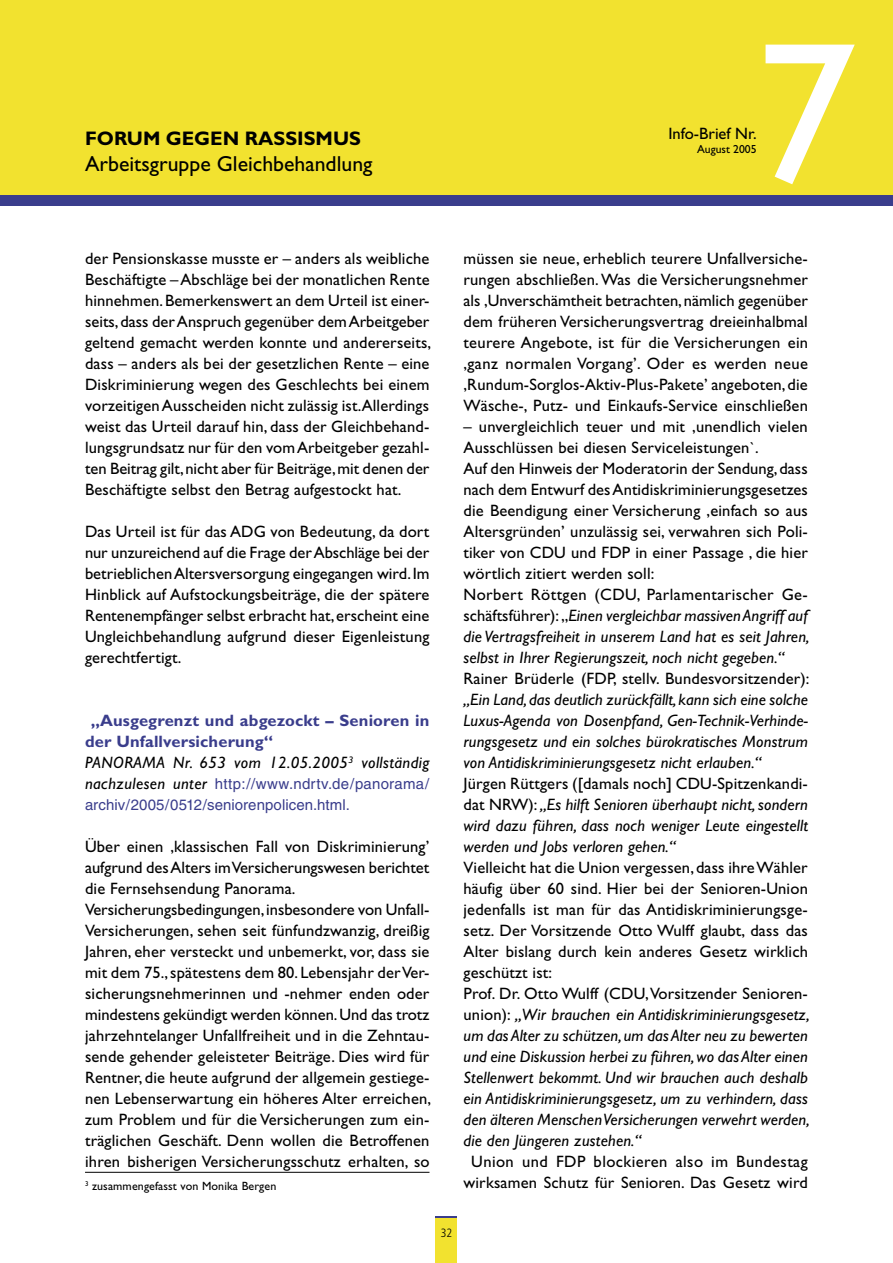
<style>
.page{position:relative;width:893px;height:1263px;background:#fff}
.page>*{position:absolute;margin:0;border:0;box-sizing:border-box;transform-origin:0 0}
.t1{font:202.2px "Gill Sans";color:#fff}
.t2{font:21.75px "Gill Sans";color:#000}
.t3{font:700 19.65px "Gill Sans";color:#000}
.t4{font:16.5px/21px "Gill Sans";letter-spacing:.01em;color:#000}
.t5{font:italic 16.5px/21px "Gill Sans";letter-spacing:.01em;color:#000;text-align:justify}
.t6{font:700 16.5px/21px "Gill Sans";letter-spacing:.01em;color:#3a3d8c}
.t7{font:15px/21px "Helvetica";letter-spacing:.01em;color:#3a3d8c}
.t8{font:12px "Gill Sans";letter-spacing:.01em;color:#000}
.t9{font:300 condensed 12px "Frutiger";color:#000}
.t10{font:11.7px "Gill Sans";color:#000}
.s1{font-weight:400;font-style:italic;color:#000}
.s2{font-family:"Gill Sans";font-style:italic;font-size:16.5px;color:#000}
.s3{font-style:italic}
.s4{font-style:normal}
</style>
<div class="page">
<div style="left:0;top:0;width:893px;height:200px;background:#f2e22f"></div>
<div style="left:0;top:196px;width:893px;height:10px;background:#3a3d8c"></div>
<div style="left:436px;top:1216px;width:21px;height:47px;background:#f2e22f"></div>
<hr style="left:436px;top:1216px;width:21px;height:2px;background:#3a3d8c">
<hr style="left:85px;top:1172px;width:344px;height:1px;background:#000">
<p class="t3" style="left:85px;top:127px;width:277px">FORUM GEGEN RASSISMUS</p>
<h2 class="t2" style="left:85px;top:151px;width:289px">Arbeitsgruppe Gleichbehandlung</h2>
<p class="t4" style="left:668px;top:123px;width:90px">Info-Brief Nr.</p>
<p class="t10" style="left:697px;top:142px;width:61px">August 2005</p>
<h1 class="t1" style="left:756px;top:-2px;width:103px">7</h1>
<p class="t4" style="left:85px;top:248px;width:348px">der Pensionskasse musste er – anders als weibliche Beschäftigte – Abschläge bei der monatlichen Rente hinnehmen. Bemerkenswert an dem Urteil ist einer&shy;seits, dass der Anspruch gegenüber dem Arbeitgeber geltend gemacht werden konnte und andererseits, dass – anders als bei der gesetzlichen Rente – eine Diskriminierung wegen des Geschlechts bei einem vorzeitigen Ausscheiden nicht zulässig ist.Allerdings weist das Urteil darauf hin, dass der Gleichbehand&shy;lungsgrundsatz nur für den vom Arbeitgeber gezahl&shy;ten Beitrag gilt, nicht aber für Beiträge, mit denen der Beschäftigte selbst den Betrag aufgestockt hat.</p>
<p class="t4" style="left:85px;top:521px;width:346px;text-align:justify">Das Urteil ist für das ADG von Bedeutung, da dort nur unzureichend auf die Frage der Abschläge bei der betrieblichen Altersversorgung eingegangen wird. Im Hinblick auf Aufstockungsbeiträge, die der spätere Rentenempfänger selbst erbracht hat, erscheint eine Ungleichbehandlung aufgrund dieser Eigenleistung gerechtfertigt.</p>
<p class="t6" style="left:85px;top:710px;width:346px;text-indent:6px">„Ausgegrenzt und abgezockt – Senioren in der Unfallversicherung“<br><span class="s1">PANORAMA Nr. 653 vom 12.05.2005</span><sup>3</sup> <span class="s1">vollständig</span></p>
<p class="t7" style="left:85px;top:773px;width:346px"><span class="s2">nachzulesen unter</span> http://www.ndrtv.de/panorama/ archiv/2005/0512/seniorenpolicen.html.</p>
<p class="t4" style="left:85px;top:836px;width:348px">Über einen ‚klassischen Fall von Diskriminierung’ aufgrund des Alters im Versicherungswesen berichtet die Fernsehsendung Panorama.<br>Versicherungsbedingungen, insbesondere von Unfall-Versicherungen, sehen seit fünfundzwanzig, dreißig Jahren, eher versteckt und unbemerkt, vor, dass sie mit dem 75., spätestens dem 80. Lebensjahr der Ver&shy;sicherungsnehmerinnen und -nehmer enden oder mindestens gekündigt werden können. Und das trotz jahrzehntelanger Unfallfreiheit und in die Zehntau&shy;sende gehender geleisteter Beiträge. Dies wird für Rentner, die heute aufgrund der allgemein gestiege&shy;nen Lebenserwartung ein höheres Alter erreichen, zum Problem und für die Versicherungen zum ein&shy;träglichen Geschäft. Denn wollen die Betroffenen ihren bisherigen Versicherungsschutz erhalten, so</p>
<p class="t8" style="left:85px;top:1178px;width:193px"><sup>3</sup> zusammengefasst von Monika Bergen</p>
<p class="t4" style="left:463px;top:248px;width:346px;text-align:justify">müssen sie neue, erheblich teurere Unfallversiche&shy;rungen abschließen. Was die Versicherungsnehmer als ‚Unverschämtheit betrachten, nämlich gegenüber dem früheren Versicherungsvertrag dreieinhalbmal teurere Angebote, ist für die Versicherungen ein ‚ganz normalen Vorgang’. Oder es werden neue ‚Rundum-Sorglos-Aktiv-Plus-Pakete’ angeboten, die Wäsche-, Putz- und Einkaufs-Service einschließen</p>
<p class="t4" style="left:463px;top:416px;width:348px">– unvergleichlich teuer und mit ‚unendlich vielen Ausschlüssen bei diesen Serviceleistungen`.<br>Auf den Hinweis der Moderatorin der Sendung, dass nach dem Entwurf des Antidiskriminierungsgesetzes die Beendigung einer Versicherung ‚einfach so aus Altersgründen’ unzulässig sei, verwahren sich Poli&shy;tiker von CDU und FDP in einer Passage , die hier wörtlich zitiert werden soll:<br>Norbert Röttgen (CDU, Parlamentarischer Ge&shy;schäftsführer): „<span class="s3">Einen vergleichbar massiven Angriff auf die Vertragsfreiheit in unserem Land hat es seit Jahren, selbst in Ihrer Regierungszeit, noch nicht gegeben.“</span></p>
<p class="t4" style="left:463px;top:668px;width:348px">Rainer Brüderle (FDP, stellv. Bundesvorsitzender):</p>
<p class="t5" style="left:463px;top:689px;width:346px">„Ein Land, das deutlich zurückfällt, kann sich eine solche Luxus-Agenda von Dosenpfand, Gen-Technik-Verhinde&shy;rungsgesetz und ein solches bürokratisches Monstrum von Antidiskriminierungsgesetz nicht erlauben.“</p>
<p class="t5" style="left:463px;top:773px;width:346px"><span class="s4">Jürgen Rüttgers ([damals noch] CDU-Spitzenkandi&shy;dat NRW):</span> „Es hilft Senioren überhaupt nicht, sondern wird dazu führen, dass noch weniger Leute eingestellt werden und Jobs verloren gehen.“</p>
<p class="t5" style="left:463px;top:857px;width:348px;text-align:left"><span class="s4">Vielleicht hat die Union vergessen, dass ihre Wähler häufig über 60 sind. Hier bei der Senioren-Union jedenfalls ist man für das Antidiskriminierungsge&shy;setz. Der Vorsitzende Otto Wulff glaubt, dass das Alter bislang durch kein anderes Gesetz wirklich geschützt ist:<br>Prof. Dr. Otto Wulff (CDU, Vorsitzender Senioren&shy;union):</span> „Wir brauchen ein Antidiskriminierungsgesetz, um das Alter zu schützen, um das Alter neu zu bewerten und eine Diskussion herbei zu führen, wo das Alter einen Stellenwert bekommt. Und wir brauchen auch deshalb ein Antidiskriminierungsgesetz, um zu verhindern, dass den älteren Menschen Versicherungen verwehrt werden, die den Jüngeren zustehen.“</p>
<p class="t4" style="left:463px;top:1151px;width:346px;text-align:center">Union und FDP blockieren also im Bundestag wirksamen Schutz für Senioren. Das Gesetz wird</p>
<p class="t9" style="left:441px;top:1226px;width:13px">32</p>
</div>
